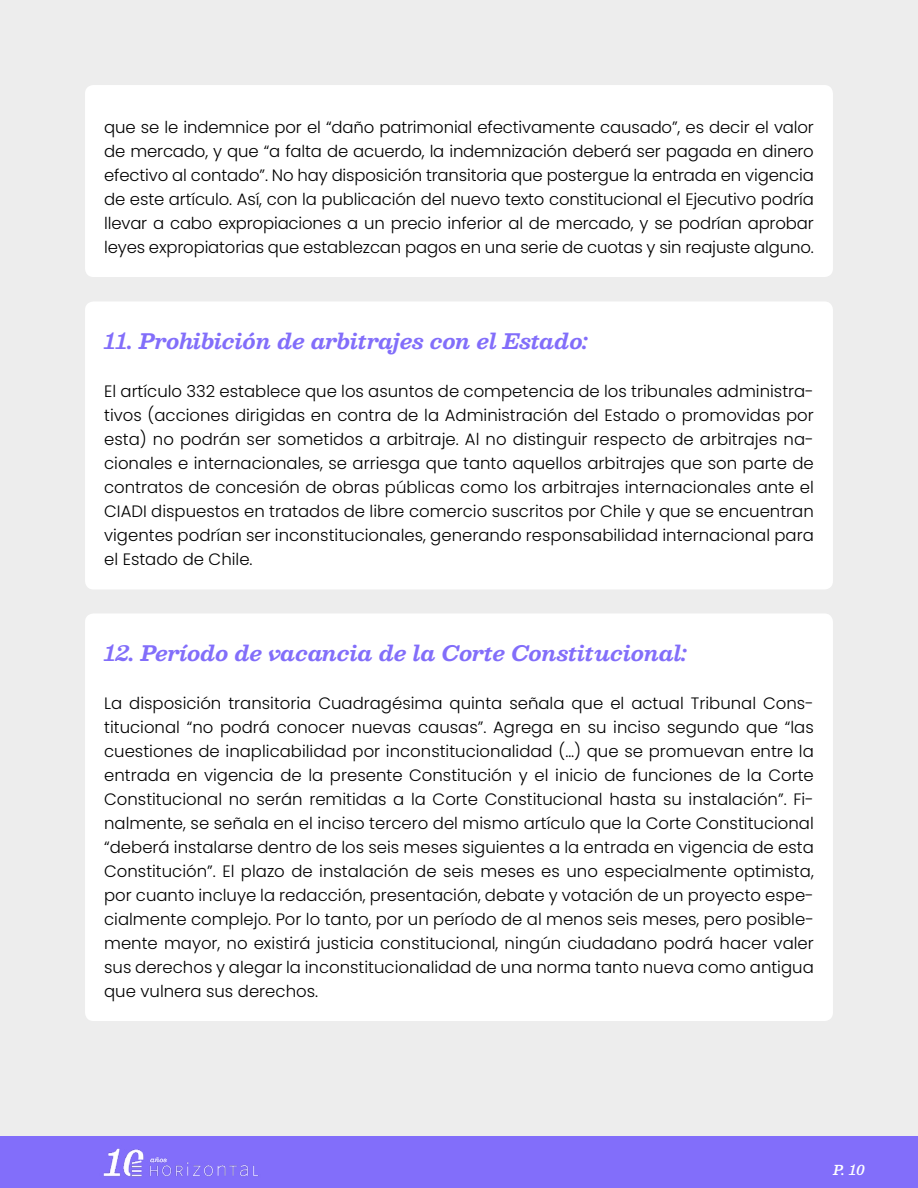
<style>
.page{position:relative;width:918px;height:1188px;background:#fff}
.page>*{position:absolute;margin:0;border:0;box-sizing:border-box;transform-origin:0 0}
.t1{font:italic 700 21px "Besley";color:#826efa}
.t2{font:300 16.5px/24px "Poppins";color:#000;text-align:justify}
.t3{font:italic 600 13.5px "Besley";color:#fff}
</style>
<div class="page">
<div style="left:0;top:0;width:918px;height:1142px;background:#ededed"></div>
<div style="left:0;top:1136px;width:918px;height:52px;background:#826efa"></div>
<img style="left:103px;top:1148px;width:156px;height:29px">
<div style="left:85px;top:85px;width:748px;height:192px;background:#fff;border-radius:9px"></div>
<div style="left:85px;top:301px;width:748px;height:288px;background:#fff;border-radius:9px"></div>
<div style="left:85px;top:613px;width:748px;height:288px;background:#fff;border-radius:9px"></div>
<div style="left:85px;top:829px;width:748px;height:192px;background:#fff;border-radius:9px"></div>
<p class="t2" style="left:104px;top:115px;width:711px">que se le indemnice por el “daño patrimonial efectivamente causado”, es decir el valor de mercado, y que “a falta de acuerdo, la indemnización deberá ser pagada en dinero efectivo al contado”. No hay disposición transitoria que postergue la entrada en vigencia de este artículo. Así, con la publicación del nuevo texto constitucional el Ejecutivo podría llevar a cabo expropiaciones a un precio inferior al de mercado, y se podrían aprobar leyes expropiatorias que establezcan pagos en una serie de cuotas y sin reajuste alguno.</p>
<p class="t1" style="left:104px;top:327px;width:484px">11. Prohibición de arbitrajes con el Estado:</p>
<p class="t2" style="left:104px;top:379px;width:711px">El artículo 332 establece que los asuntos de competencia de los tribunales administra&shy;tivos (acciones dirigidas en contra de la Administración del Estado o promovidas por esta) no podrán ser sometidos a arbitraje. Al no distinguir respecto de arbitrajes na&shy;cionales e internacionales, se arriesga que tanto aquellos arbitrajes que son parte de contratos de concesión de obras públicas como los arbitrajes internacionales ante el CIADI dispuestos en tratados de libre comercio suscritos por Chile y que se encuentran vigentes podrían ser inconstitucionales, generando responsabilidad internacional para el Estado de Chile.</p>
<p class="t1" style="left:104px;top:639px;width:583px">12. Período de vacancia de la Corte Constitucional:</p>
<p class="t2" style="left:104px;top:691px;width:711px">La disposición transitoria Cuadragésima quinta señala que el actual Tribunal Cons&shy;titucional “no podrá conocer nuevas causas”. Agrega en su inciso segundo que “las cuestiones de inaplicabilidad por inconstitucionalidad (…) que se promuevan entre la entrada en vigencia de la presente Constitución y el inicio de funciones de la Corte Constitucional no serán remitidas a la Corte Constitucional hasta su instalación”. Fi&shy;nalmente, se señala en el inciso tercero del mismo artículo que la Corte Constitucional “deberá instalarse dentro de los seis meses siguientes a la entrada en vigencia de esta Constitución”. El plazo de instalación de seis meses es uno especialmente optimista, por cuanto incluye la redacción, presentación, debate y votación de un proyecto espe&shy;cialmente complejo. Por lo tanto, por un período de al menos seis meses, pero posible&shy;mente mayor, no existirá justicia constitucional, ningún ciudadano podrá hacer valer sus derechos y alegar la inconstitucionalidad de una norma tanto nueva como antigua que vulnera sus derechos.</p>
<p class="t3" style="left:834px;top:1161px;width:33px">P. 10</p>
</div>
